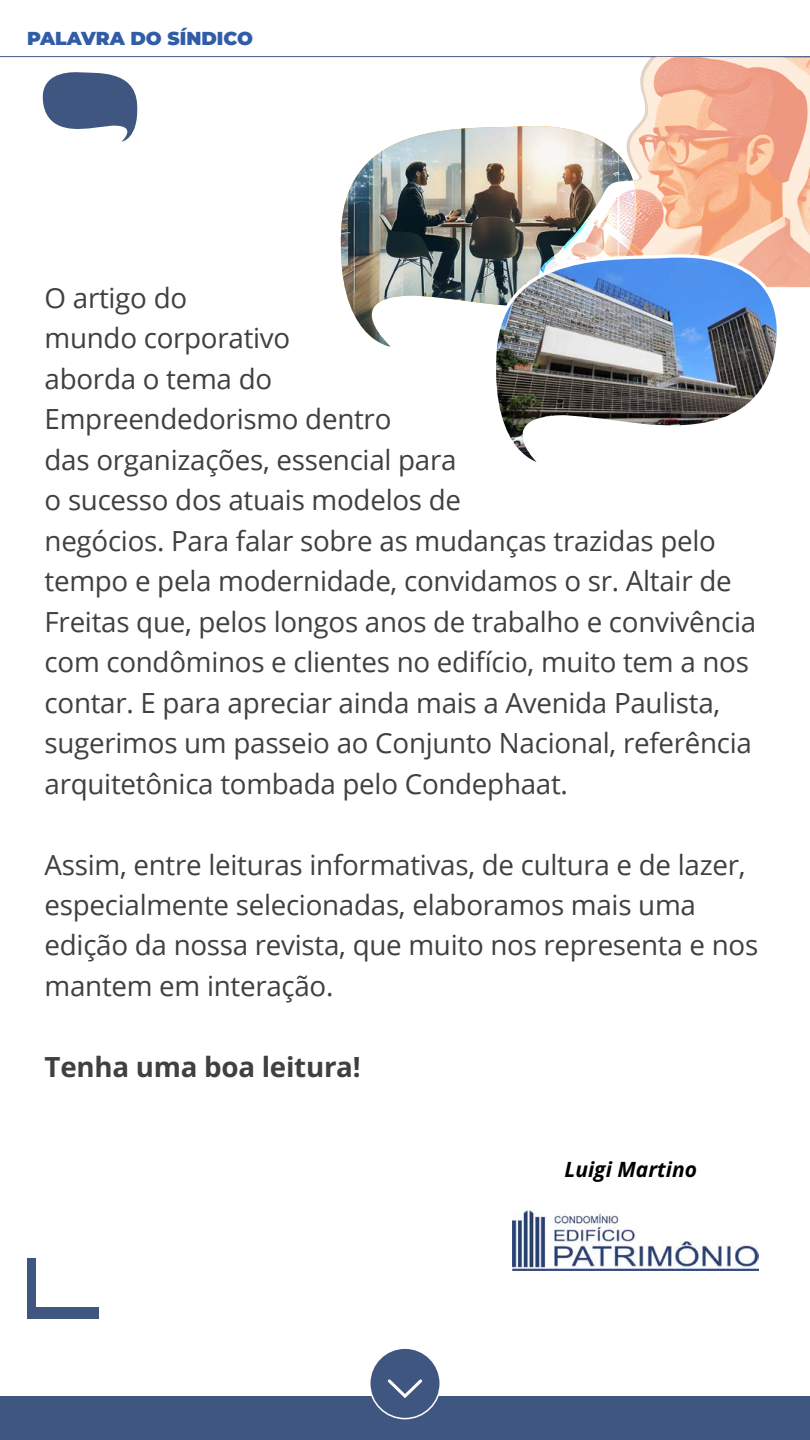
<style>
.page{position:relative;width:810px;height:1440px;background:#fff}
.page>*{position:absolute;margin:0;border:0;box-sizing:border-box;transform-origin:0 0}
.t1{font:27.75px/40.5px "Open Sans";letter-spacing:-.01em;color:#404040}
.t2{font:700 27.75px "Open Sans";letter-spacing:-.01em;color:#404040}
.t3{font:italic 700 21px "Open Sans";color:#000}
.t4{font:900 18.75px "Montserrat";color:#315ca8}
</style>
<div class="page">
<div style="left:0;top:1396px;width:810px;height:44px;background:#3f5681"></div>
<img style="left:340px;top:126px;width:191px;height:221px">
<svg style="left:0;top:56px;width:810px;height:1px"></svg>
<img style="left:512px;top:1211px;width:247px;height:60px">
<div style="left:27px;top:1308px;width:72px;height:11px;background:#3f5681"></div>
<div style="left:27px;top:1258px;width:9px;height:61px;background:#3f5681"></div>
<div style="left:370px;top:1348px;width:70px;height:71px;background:#3f5681;border-radius:50%"></div>
<div style="left:369px;top:1347px;width:72px;height:72px;border:2px solid #fff;border-radius:50%"></div>
<svg style="left:388px;top:1379px;width:34px;height:19px"></svg>
<svg style="left:42px;top:72px;width:96px;height:70px"></svg>
<svg style="left:536px;top:57px;width:274px;height:230px"></svg>
<img style="left:485px;top:247px;width:310px;height:215px">
<p class="t4" style="left:27px;top:24px;width:228px">PALAVRA DO SÍNDICO</p>
<p class="t1" style="left:45px;top:277px;width:713px">O artigo do<br>mundo corporativo<br>aborda o tema do<br>Empreendedorismo dentro<br>das organizações, essencial para<br>o sucesso dos atuais modelos de<br>negócios. Para falar sobre as mudanças trazidas pelo tempo e pela modernidade, convidamos o sr. Altair de Freitas que, pelos longos anos de trabalho e convivência com condôminos e clientes no edifício, muito tem a nos contar. E para apreciar ainda mais a Avenida Paulista, sugerimos um passeio ao Conjunto Nacional, referência arquitetônica tombada pelo Condephaat.</p>
<p class="t1" style="left:45px;top:843px;width:715px">Assim, entre leituras informativas, de cultura e de lazer, especialmente selecionadas, elaboramos mais uma edição da nossa revista, que muito nos representa e nos mantem em interação.</p>
<p class="t2" style="left:45px;top:1047px;width:318px">Tenha uma boa leitura!</p>
<p class="t3" style="left:565px;top:1155px;width:134px">Luigi Martino</p>
</div>
